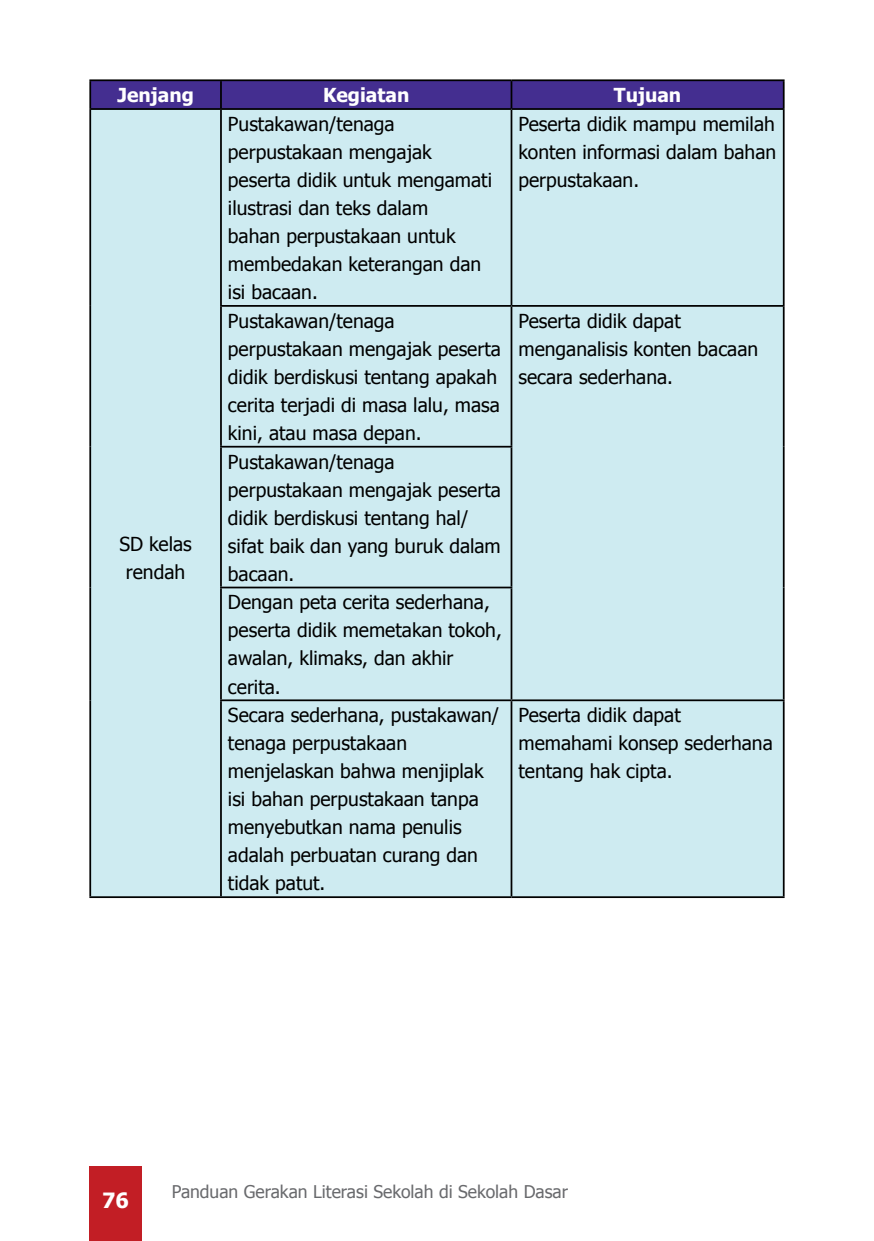
<style>
.page{position:relative;width:874px;height:1241px;background:#fff}
.page>*{position:absolute;margin:0;border:0;box-sizing:border-box;transform-origin:0 0}
.t1{font:700 21px "Tahoma";color:#fff}
.t2{font:19.25px/28px "Tahoma";color:#000}
.t3{font:700 19.25px "Tahoma";color:#fff}
.t4{font:17.5px "Tahoma";color:#696a6d}
</style>
<div class="page">
<div style="left:89px;top:1166px;width:53px;height:74px;background:#c21e25"></div>
<div style="left:91px;top:81px;width:691px;height:27px;background:#442e90"></div>
<div style="left:91px;top:110px;width:691px;height:786px;background:#ceebf1"></div>
<div style="left:222px;top:307px;width:560px;height:589px;background:#ceebf1"></div>
<hr style="left:89px;top:79px;width:132px;height:2px;background:#000">
<hr style="left:89px;top:81px;width:2px;height:27px;background:#000">
<hr style="left:221px;top:79px;width:290px;height:2px;background:#000">
<hr style="left:220px;top:81px;width:2px;height:27px;background:#000">
<hr style="left:511px;top:79px;width:273px;height:2px;background:#000">
<hr style="left:510px;top:81px;width:2px;height:27px;background:#000">
<hr style="left:782px;top:81px;width:2px;height:27px;background:#000">
<hr style="left:89px;top:108px;width:132px;height:2px;background:#000">
<hr style="left:89px;top:110px;width:2px;height:196px;background:#000">
<hr style="left:221px;top:108px;width:290px;height:2px;background:#000">
<hr style="left:220px;top:110px;width:2px;height:195px;background:#000">
<hr style="left:511px;top:108px;width:273px;height:2px;background:#000">
<hr style="left:510px;top:110px;width:2px;height:195px;background:#000">
<hr style="left:782px;top:110px;width:2px;height:195px;background:#000">
<hr style="left:89px;top:306px;width:2px;height:140px;background:#000">
<hr style="left:89px;top:446px;width:2px;height:141px;background:#000">
<hr style="left:89px;top:587px;width:2px;height:113px;background:#000">
<hr style="left:89px;top:700px;width:2px;height:196px;background:#000">
<hr style="left:220px;top:305px;width:291px;height:2px;background:#000">
<hr style="left:220px;top:307px;width:2px;height:139px;background:#000">
<hr style="left:220px;top:446px;width:292px;height:1px;background:#000">
<hr style="left:220px;top:447px;width:2px;height:139px;background:#000">
<hr style="left:220px;top:586px;width:292px;height:2px;background:#000">
<hr style="left:220px;top:588px;width:2px;height:111px;background:#000">
<hr style="left:220px;top:699px;width:291px;height:2px;background:#000">
<hr style="left:220px;top:701px;width:2px;height:195px;background:#000">
<hr style="left:89px;top:896px;width:132px;height:1px;background:#000">
<hr style="left:221px;top:896px;width:290px;height:1px;background:#000">
<hr style="left:511px;top:305px;width:273px;height:2px;background:#000">
<hr style="left:510px;top:307px;width:2px;height:139px;background:#000">
<hr style="left:782px;top:307px;width:2px;height:139px;background:#000">
<hr style="left:510px;top:447px;width:2px;height:139px;background:#000">
<hr style="left:782px;top:446px;width:2px;height:141px;background:#000">
<hr style="left:510px;top:588px;width:2px;height:111px;background:#000">
<hr style="left:782px;top:587px;width:2px;height:112px;background:#000">
<hr style="left:511px;top:699px;width:273px;height:2px;background:#000">
<hr style="left:510px;top:701px;width:2px;height:195px;background:#000">
<hr style="left:782px;top:701px;width:2px;height:195px;background:#000">
<hr style="left:511px;top:896px;width:273px;height:1px;background:#000">
<p class="t3" style="left:117px;top:81px;width:78px">Jenjang</p>
<p class="t3" style="left:323px;top:81px;width:88px">Kegiatan</p>
<p class="t3" style="left:613px;top:81px;width:69px">Tujuan</p>
<p class="t2" style="left:119px;top:529px;width:74px;text-align:center">SD kelas rendah</p>
<p class="t2" style="left:228px;top:109px;width:265px">Pustakawan/tenaga perpustakaan mengajak peserta didik untuk mengamati ilustrasi dan teks dalam<br>bahan perpustakaan untuk membedakan keterangan dan isi bacaan.</p>
<p class="t2" style="left:518px;top:109px;width:259px;text-align:justify">Peserta didik mampu memilah konten informasi dalam bahan perpustakaan.</p>
<p class="t2" style="left:228px;top:306px;width:274px">Pustakawan/tenaga perpustakaan mengajak peserta didik berdiskusi tentang apakah cerita terjadi di masa lalu, masa kini, atau masa depan.</p>
<p class="t2" style="left:518px;top:306px;width:241px">Peserta didik dapat menganalisis konten bacaan secara sederhana.</p>
<p class="t2" style="left:228px;top:446px;width:275px">Pustakawan/tenaga perpustakaan mengajak peserta didik berdiskusi tentang hal/ sifat baik dan yang buruk dalam bacaan.<br>Dengan peta cerita sederhana, peserta didik memetakan tokoh, awalan, klimaks, dan akhir cerita.<br>Secara sederhana, pustakawan/ tenaga perpustakaan menjelaskan bahwa menjiplak isi bahan perpustakaan tanpa menyebutkan nama penulis adalah perbuatan curang dan tidak patut.</p>
<p class="t2" style="left:518px;top:700px;width:256px">Peserta didik dapat memahami konsep sederhana tentang hak cipta.</p>
<p class="t1" style="left:102px;top:1185px;width:28px">76</p>
<p class="t4" style="left:172px;top:1179px;width:397px">Panduan Gerakan Literasi Sekolah di Sekolah Dasar</p>
</div>
